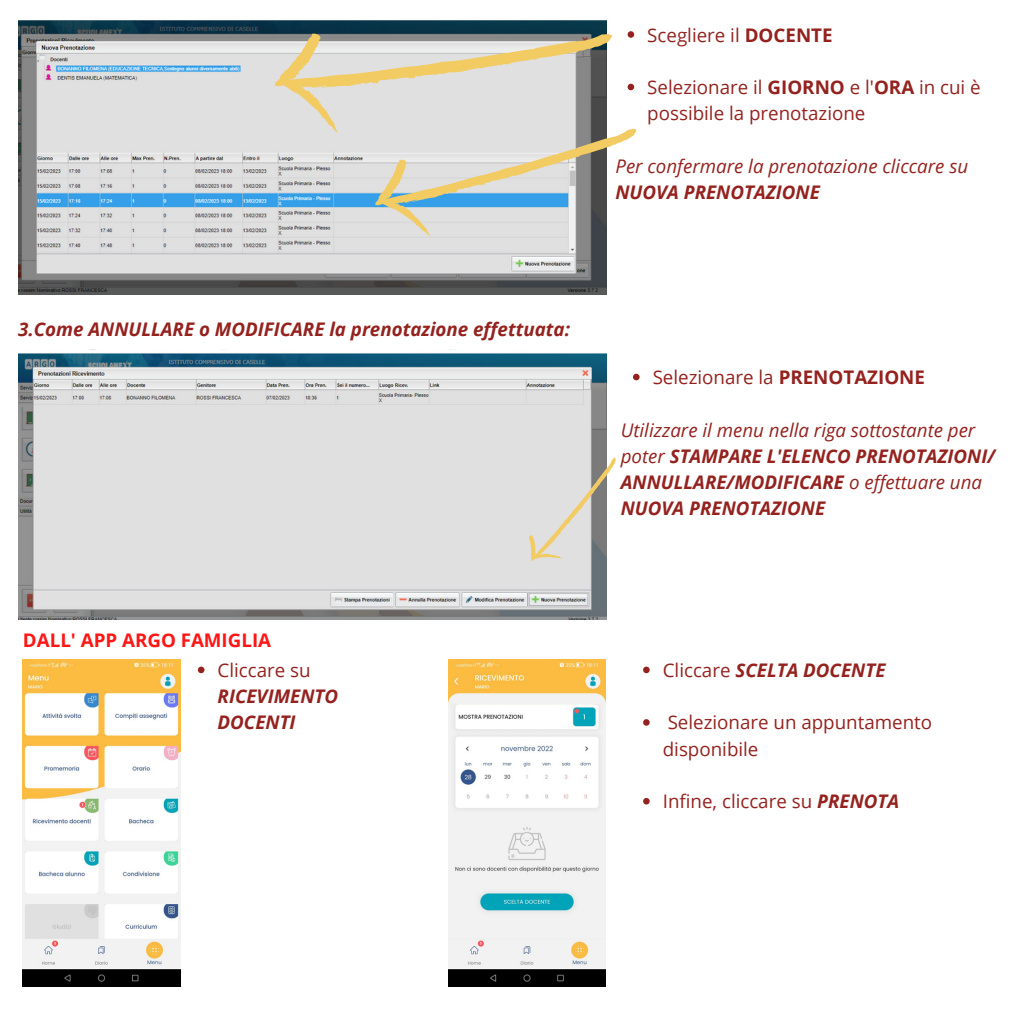
<style>
.page{position:relative;width:1013px;height:1013px;background:#fff}
.page>*{position:absolute;margin:0;border:0;box-sizing:border-box;transform-origin:0 0}
.t1{font:italic 700 18.75px/26.2px "Open Sans";color:#94221e}
.t2{font:18.75px/26.2px "Open Sans";color:#94221e}
.t3{font:italic 18.75px "Open Sans";color:#94221e}
.t4{font:700 18.75px "Open Sans";color:#ff1616}
.s1{font-weight:700}
.s2{font-weight:400}
.s3{font-weight:400;font-style:normal}
.s4{font-weight:700;font-style:italic}
</style>
<div class="page">
<img style="left:18px;top:20px;width:588px;height:274px">
<svg style="left:267px;top:24px;width:370px;height:224px;background:#c8cbc6"></svg>
<img style="left:22px;top:659px;width:158px;height:327px">
<img style="left:448px;top:659px;width:157px;height:327px">
<img style="left:18px;top:349px;width:588px;height:270px">
<svg style="left:518px;top:455px;width:98px;height:119px;background:#d3d0cb"></svg>
<svg style="left:633px;top:374px;width:6px;height:6px"></svg>
<svg style="left:198px;top:666px;width:6px;height:7px"></svg>
<svg style="left:643px;top:666px;width:6px;height:7px"></svg>
<svg style="left:643px;top:719px;width:6px;height:6px"></svg>
<svg style="left:643px;top:798px;width:6px;height:6px"></svg>
<p class="t2" style="left:647px;top:21px;width:187px">Scegliere il <span class="s1">DOCENTE</span></p>
<p class="t2" style="left:647px;top:74px;width:335px">Selezionare il <span class="s1">GIORNO</span> e l'<span class="s1">ORA</span> in cui è possibile la prenotazione</p>
<p class="t3" style="left:615px;top:153px;width:354px">Per confermare la prenotazione cliccare su</p>
<p class="t1" style="left:615px;top:179px;width:206px">NUOVA PRENOTAZIONE</p>
<p class="t1" style="left:18px;top:315px;width:553px">3.Come ANNULLARE o MODIFICARE la prenotazione effettuata:</p>
<p class="t4" style="left:23px;top:627px;width:250px">DALL' APP ARGO FAMIGLIA</p>
<p class="t2" style="left:217px;top:656px;width:95px">Cliccare su</p>
<p class="t1" style="left:217px;top:682px;width:122px">RICEVIMENTO<br>DOCENTI</p>
<p class="t2" style="left:652px;top:363px;width:274px">Selezionare la <span class="s1">PRENOTAZIONE</span></p>
<p class="t1" style="left:621px;top:416px;width:376px"><span class="s2">Utilizzare il menu nella riga sottostante per poter</span> STAMPARE L'ELENCO PRENOTAZIONI/ ANNULLARE/MODIFICARE <span class="s2">o effettuare una </span>NUOVA PRENOTAZIONE</p>
<p class="t1" style="left:662px;top:656px;width:224px"><span class="s3">Cliccare</span> SCELTA DOCENTE</p>
<p class="t2" style="left:662px;top:709px;width:271px">Selezionare un appuntamento disponibile</p>
<p class="t2" style="left:662px;top:787px;width:238px">Infine, cliccare su <span class="s4">PRENOTA</span></p>
</div>
